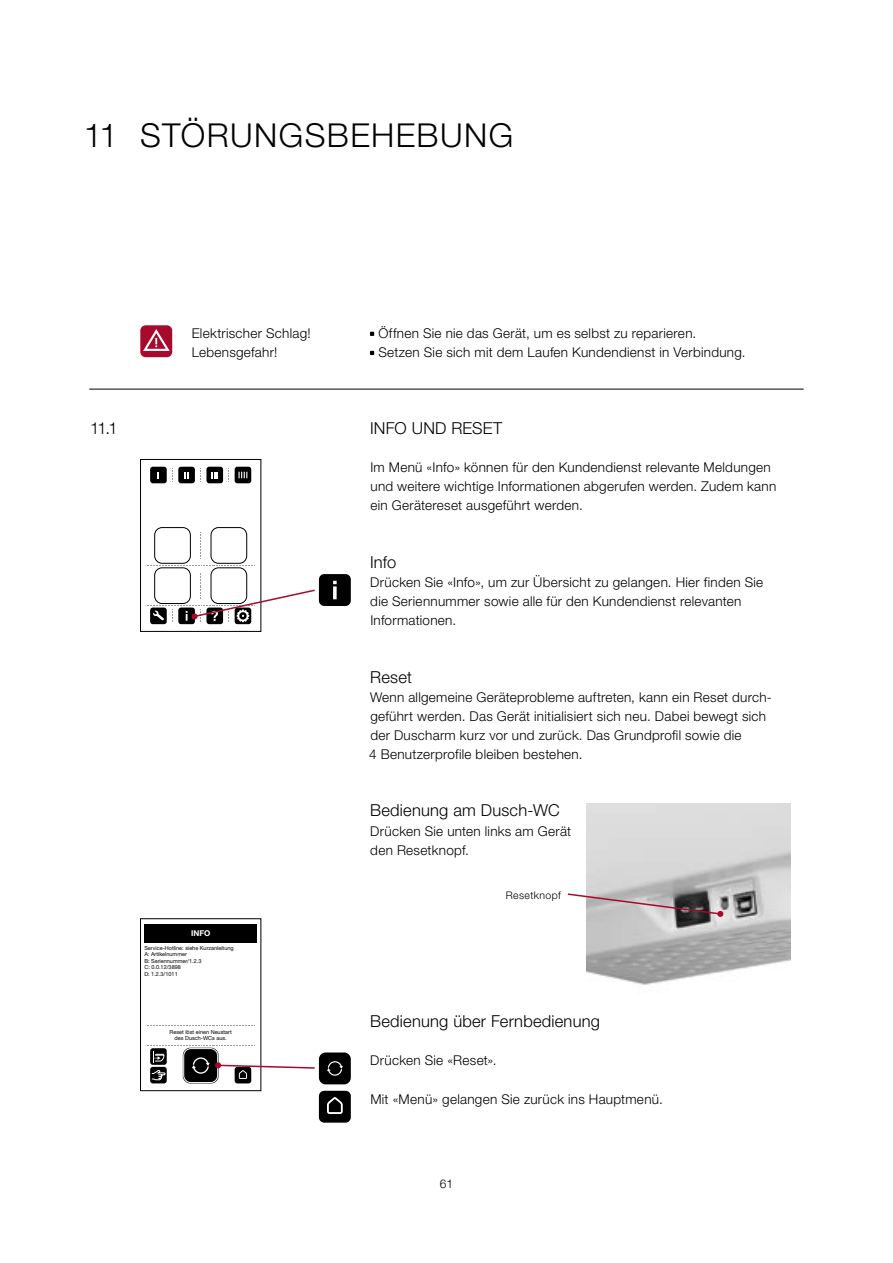
<style>
.page{position:relative;width:893px;height:1263px;background:#fff}
.page>*{position:absolute;margin:0;border:0;box-sizing:border-box;transform-origin:0 0}
.t1{font:300 33px "Helvetica Neue LT Std";letter-spacing:.045em;color:#000}
.t2{font:300 16.5px "Helvetica Neue LT Std";letter-spacing:.015em;color:#000}
.t3{font:300 13.5px/19.2px "Helvetica Neue LT Std";letter-spacing:.02em;color:#000}
.t4{font:300 12px "Helvetica Neue LT Std";color:#000}
.t5{font:300 10.5px "Helvetica Neue LT Std";letter-spacing:.04em;color:#000}
.t6{font:700 8.1px "Helvetica Neue LT Std";color:#fff}
.t7{font:5.55px/6.6px "Helvetica Neue LT Std";color:#000}
</style>
<div class="page">
<div style="left:140px;top:325px;width:32px;height:32px;background:#a70a2d;border-radius:5px"></div>
<svg style="left:143px;top:329px;width:27px;height:22px"></svg>
<div style="left:319px;top:574px;width:32px;height:32px;background:#000;border-radius:5px"></div>
<svg style="left:333px;top:586px;width:4px;height:13px"></svg>
<svg style="left:333px;top:581px;width:4px;height:3px"></svg>
<div style="left:319px;top:1052px;width:32px;height:32px;background:#000;border-radius:7px"></div>
<svg style="left:327px;top:1061px;width:16px;height:15px"></svg>
<svg style="left:200px;top:532px;width:1px;height:27px"></svg>
<svg style="left:147px;top:565px;width:108px;height:1px"></svg>
<div style="left:211px;top:527px;width:36px;height:36px;border:1px solid #000;border-radius:8px"></div>
<div style="left:211px;top:568px;width:36px;height:36px;border:1px solid #000;border-radius:8px"></div>
<div style="left:154px;top:527px;width:37px;height:36px;border:1px solid #000;border-radius:8px"></div>
<div style="left:154px;top:568px;width:37px;height:36px;border:1px solid #000;border-radius:8px"></div>
<div style="left:206px;top:607px;width:17px;height:17px;background:#000;border-radius:3px"></div>
<div style="left:235px;top:607px;width:16px;height:17px;background:#000;border-radius:3px"></div>
<div style="left:150px;top:607px;width:17px;height:17px;background:#000;border-radius:3px"></div>
<svg style="left:235px;top:467px;width:16px;height:16px"></svg>
<svg style="left:239px;top:472px;width:8px;height:6px"></svg>
<div style="left:206px;top:467px;width:17px;height:16px;background:#000;border-radius:3px"></div>
<svg style="left:212px;top:472px;width:6px;height:6px"></svg>
<div style="left:178px;top:467px;width:17px;height:16px;background:#000;border-radius:3px"></div>
<svg style="left:185px;top:472px;width:3px;height:6px"></svg>
<div style="left:150px;top:467px;width:17px;height:16px;background:#000;border-radius:3px"></div>
<div style="left:178px;top:607px;width:17px;height:17px;background:#000;border-radius:3px"></div>
<div style="left:140px;top:459px;width:121px;height:173px;border:1px solid #000"></div>
<div style="left:319px;top:1091px;width:32px;height:32px;background:#000;border-radius:5px"></div>
<svg style="left:327px;top:1097px;width:16px;height:17px"></svg>
<img style="left:587px;top:804px;width:204px;height:181px">
<svg style="left:370px;top:332px;width:4px;height:4px"></svg>
<svg style="left:370px;top:351px;width:4px;height:4px"></svg>
<svg style="left:147px;top:1025px;width:108px;height:1px"></svg>
<div style="left:144px;top:924px;width:113px;height:19px;background:#000"></div>
<div style="left:235px;top:1067px;width:16px;height:16px;background:#000;border-radius:3px"></div>
<div style="left:184px;top:1048px;width:34px;height:34px;background:#000;border-radius:7px"></div>
<div style="left:184px;top:1048px;width:34px;height:35px;border:1px solid #fff;border-radius:7px"></div>
<svg style="left:150px;top:1067px;width:17px;height:16px"></svg>
<div style="left:140px;top:918px;width:121px;height:173px;border:1px solid #000"></div>
<svg style="left:147px;top:573px;width:168px;height:50px"></svg>
<svg style="left:147px;top:1045px;width:168px;height:35px"></svg>
<svg style="left:567px;top:892px;width:156px;height:25px;background:#aba1a3"></svg>
<hr style="left:89px;top:389px;width:715px;height:1px;background:#000">
<h1 class="t1" style="left:84px;top:115px;width:431px">11 STÖRUNGSBEHEBUNG</h1>
<p class="t2" style="left:90px;top:418px;width:29px">11.1</p>
<p class="t3" style="left:192px;top:323px;width:120px">Elektrischer Schlag!<br>Lebensgefahr!</p>
<p class="t3" style="left:378px;top:323px;width:369px">Öffnen Sie nie das Gerät, um es selbst zu reparieren.<br>Setzen Sie sich mit dem Laufen Kundendienst in Verbindung.</p>
<p class="t2" style="left:370px;top:418px;width:134px">INFO UND RESET</p>
<p class="t3" style="left:370px;top:457px;width:407px">Im Menü «Info» können für den Kundendienst relevante Meldungen und weitere wichtige Informationen abgerufen werden. Zudem kann ein Gerätereset ausgeführt werden.</p>
<p class="t2" style="left:370px;top:552px;width:28px">Info</p>
<p class="t3" style="left:370px;top:572px;width:394px">Drücken Sie «Info», um zur Übersicht zu gelangen. Hier finden Sie die Seriennummer sowie alle für den Kundendienst relevanten<br>Informationen.</p>
<p class="t2" style="left:370px;top:666px;width:43px">Reset</p>
<p class="t3" style="left:369px;top:687px;width:404px">Wenn allgemeine Geräteprobleme auftreten, kann ein Reset durch&shy;geführt werden. Das Gerät initialisiert sich neu. Dabei bewegt sich der Duscharm kurz vor und zurück. Das Grundprofil sowie die<br>4 Benutzerprofile bleiben bestehen.</p>
<p class="t2" style="left:370px;top:800px;width:191px">Bedienung am Dusch-WC</p>
<p class="t3" style="left:370px;top:821px;width:202px">Drücken Sie unten links am Gerät den Resetknopf.</p>
<p class="t6" style="left:191px;top:928px;width:21px">INFO</p>
<p class="t7" style="left:144px;top:944px;width:91px">Service-Hotline: siehe Kurzanleitung<br>A: Artikelnummer<br>B: Seriennummer/1.2.3<br>C: 0.0.12/3898<br>D: 1.2.3/1011</p>
<p class="t7" style="left:170px;top:1028px;width:64px;text-align:center">Reset löst einen Neustart des Dusch-WCs aus.</p>
<p class="t5" style="left:506px;top:889px;width:57px">Resetknopf</p>
<p class="t2" style="left:370px;top:1011px;width:231px">Bedienung über Fernbedienung</p>
<p class="t3" style="left:370px;top:1050px;width:128px">Drücken Sie «Reset».</p>
<p class="t3" style="left:370px;top:1089px;width:294px">Mit «Menü» gelangen Sie zurück ins Hauptmenü.</p>
<p class="t4" style="left:440px;top:1176px;width:15px">61</p>
</div>
